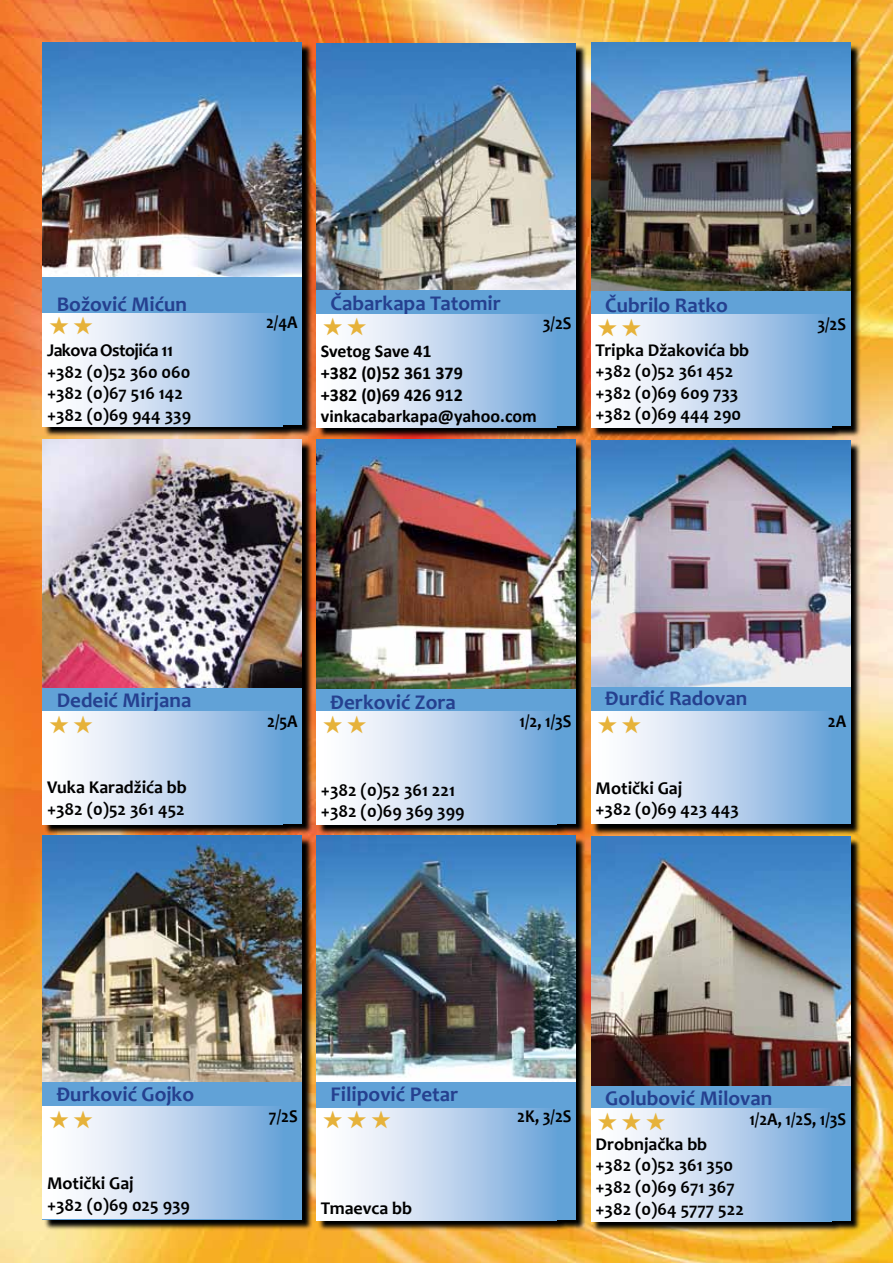
<style>
.page{position:relative;width:893px;height:1263px;background:#fff}
.page>*{position:absolute;margin:0;border:0;box-sizing:border-box;transform-origin:0 0}
.t1{font:700 21px "Candara";color:#25408f}
.t2{font:700 18px/21.6px "Candara";color:#000}
.t3{font:700 18px/21.6px "Calibri";color:#000}
.t4{font:700 18px "Candara";color:#000;scale:.92 1}
</style>
<div class="page">
<img style="left:0;top:0;width:893px;height:1263px">
<img style="left:318px;top:45px;width:269px;height:392px">
<div style="left:316px;top:44px;width:260px;height:382px;background:#61a2d7"></div>
<img style="left:316px;top:44px;width:260px;height:246px">
<div style="left:316px;top:315px;width:241px;height:112px;background:linear-gradient(to right,#fff,#73a7db)"></div>
<svg style="left:44px;top:44px;width:269px;height:392px;background:#5e3921"></svg>
<div style="left:43px;top:43px;width:259px;height:382px;background:#61a2d7"></div>
<img style="left:43px;top:43px;width:259px;height:233px">
<div style="left:43px;top:314px;width:240px;height:112px;background:linear-gradient(to right,#fff,#73a7db)"></div>
<img style="left:592px;top:442px;width:269px;height:393px">
<div style="left:591px;top:441px;width:259px;height:383px;background:#61a2d7"></div>
<img style="left:591px;top:440px;width:259px;height:246px">
<div style="left:591px;top:711px;width:240px;height:112px;background:linear-gradient(to right,#fff,#74a7db)"></div>
<img style="left:592px;top:44px;width:269px;height:393px">
<div style="left:591px;top:44px;width:259px;height:382px;background:#61a2d7"></div>
<img style="left:591px;top:43px;width:259px;height:247px">
<div style="left:591px;top:315px;width:240px;height:112px;background:linear-gradient(to right,#fff,#74a7db)"></div>
<svg style="left:318px;top:441px;width:269px;height:394px;background:#714820"></svg>
<div style="left:316px;top:441px;width:260px;height:382px;background:#61a2d7"></div>
<img style="left:316px;top:440px;width:260px;height:248px">
<div style="left:316px;top:712px;width:241px;height:112px;background:linear-gradient(to right,#fff,#73a7db)"></div>
<svg style="left:44px;top:441px;width:269px;height:394px;background:#64381c"></svg>
<div style="left:43px;top:441px;width:259px;height:382px;background:#61a2d7"></div>
<img style="left:43px;top:440px;width:259px;height:247px">
<div style="left:43px;top:712px;width:240px;height:112px;background:linear-gradient(to right,#fff,#73a7db)"></div>
<img style="left:318px;top:837px;width:269px;height:394px">
<div style="left:316px;top:837px;width:260px;height:383px;background:#61a2d7"></div>
<img style="left:316px;top:836px;width:260px;height:246px">
<div style="left:316px;top:1108px;width:241px;height:112px;background:linear-gradient(to right,#fff,#73a7db)"></div>
<img style="left:44px;top:837px;width:269px;height:393px">
<div style="left:43px;top:837px;width:259px;height:383px;background:#61a2d7"></div>
<img style="left:43px;top:836px;width:259px;height:246px">
<div style="left:43px;top:1106px;width:240px;height:113px;background:linear-gradient(to right,#fff,#73a7db)"></div>
<img style="left:592px;top:838px;width:269px;height:394px">
<div style="left:591px;top:838px;width:259px;height:382px;background:#61a2d7"></div>
<img style="left:591px;top:837px;width:259px;height:248px">
<div style="left:591px;top:1109px;width:240px;height:112px;background:linear-gradient(to right,#fff,#74a7db)"></div>
<svg style="left:324px;top:317px;width:18px;height:18px"></svg>
<svg style="left:348px;top:317px;width:18px;height:18px"></svg>
<svg style="left:50px;top:316px;width:18px;height:18px"></svg>
<svg style="left:74px;top:316px;width:18px;height:18px"></svg>
<svg style="left:598px;top:715px;width:43px;height:18px"></svg>
<svg style="left:598px;top:318px;width:43px;height:18px"></svg>
<svg style="left:324px;top:715px;width:18px;height:18px"></svg>
<svg style="left:348px;top:715px;width:18px;height:18px"></svg>
<svg style="left:50px;top:715px;width:18px;height:18px"></svg>
<svg style="left:74px;top:715px;width:18px;height:18px"></svg>
<svg style="left:324px;top:1110px;width:18px;height:18px"></svg>
<svg style="left:348px;top:1110px;width:18px;height:18px"></svg>
<svg style="left:372px;top:1110px;width:18px;height:18px"></svg>
<svg style="left:50px;top:1110px;width:18px;height:18px"></svg>
<svg style="left:74px;top:1110px;width:18px;height:18px"></svg>
<svg style="left:598px;top:1112px;width:67px;height:18px"></svg>
<p class="t1" style="left:57px;top:291px;width:132px">Božović Mićun</p>
<p class="t2" style="left:47px;top:339px;width:146px">Jakova Ostojića 11 +382 (0)52 360 060 +382 (0)67 516 142 +382 (0)69 944 339</p>
<p class="t4" style="left:266px;top:311px;width:36px">2/4A</p>
<p class="t1" style="left:331px;top:291px;width:172px">Čabarkapa Tatomir</p>
<p class="t3" style="left:321px;top:340px;width:217px">Svetog Save 41<br>+382 (0)52 361 379<br>+382 (0)69 426 912 vinkacabarkapa@yahoo.com</p>
<p class="t4" style="left:543px;top:312px;width:33px">3/2S</p>
<p class="t1" style="left:605px;top:292px;width:124px">Čubrilo Ratko</p>
<p class="t2" style="left:596px;top:339px;width:155px">Tripka Džakovića bb +382 (0)52 361 452 +382 (0)69 609 733 +382 (0)69 444 290</p>
<p class="t4" style="left:817px;top:314px;width:33px">3/2S</p>
<p class="t1" style="left:57px;top:688px;width:136px">Dedeić Mirjana</p>
<p class="t2" style="left:47px;top:776px;width:141px">Vuka Karadžića bb +382 (0)52 361 452</p>
<p class="t4" style="left:267px;top:711px;width:35px">2/5A</p>
<p class="t1" style="left:331px;top:689px;width:127px">Đerković Zora</p>
<p class="t2" style="left:321px;top:779px;width:145px">+382 (0)52 361 221 +382 (0)69 369 399</p>
<p class="t4" style="left:519px;top:711px;width:58px">1/2, 1/3S</p>
<p class="t1" style="left:605px;top:686px;width:144px">Đurđić Radovan</p>
<p class="t2" style="left:596px;top:777px;width:145px">Motički Gaj<br>+382 (0)69 423 443</p>
<p class="t4" style="left:828px;top:710px;width:21px">2A</p>
<p class="t1" style="left:57px;top:1081px;width:139px">Đurković Gojko</p>
<p class="t2" style="left:47px;top:1172px;width:145px">Motički Gaj<br>+382 (0)69 025 939</p>
<p class="t4" style="left:269px;top:1105px;width:33px">7/2S</p>
<p class="t1" style="left:331px;top:1081px;width:129px">Filipović Petar</p>
<p class="t2" style="left:321px;top:1197px;width:93px">Tmaevca bb</p>
<p class="t4" style="left:517px;top:1105px;width:60px">2K, 3/2S</p>
<p class="t1" style="left:605px;top:1085px;width:169px">Golubović Milovan</p>
<p class="t2" style="left:596px;top:1133px;width:150px">Drobnjačka bb +382 (0)52 361 350 +382 (0)69 671 367 +382 (0)64 5777 522</p>
<p class="t4" style="left:749px;top:1108px;width:107px">1/2A, 1/2S, 1/3S</p>
</div>
